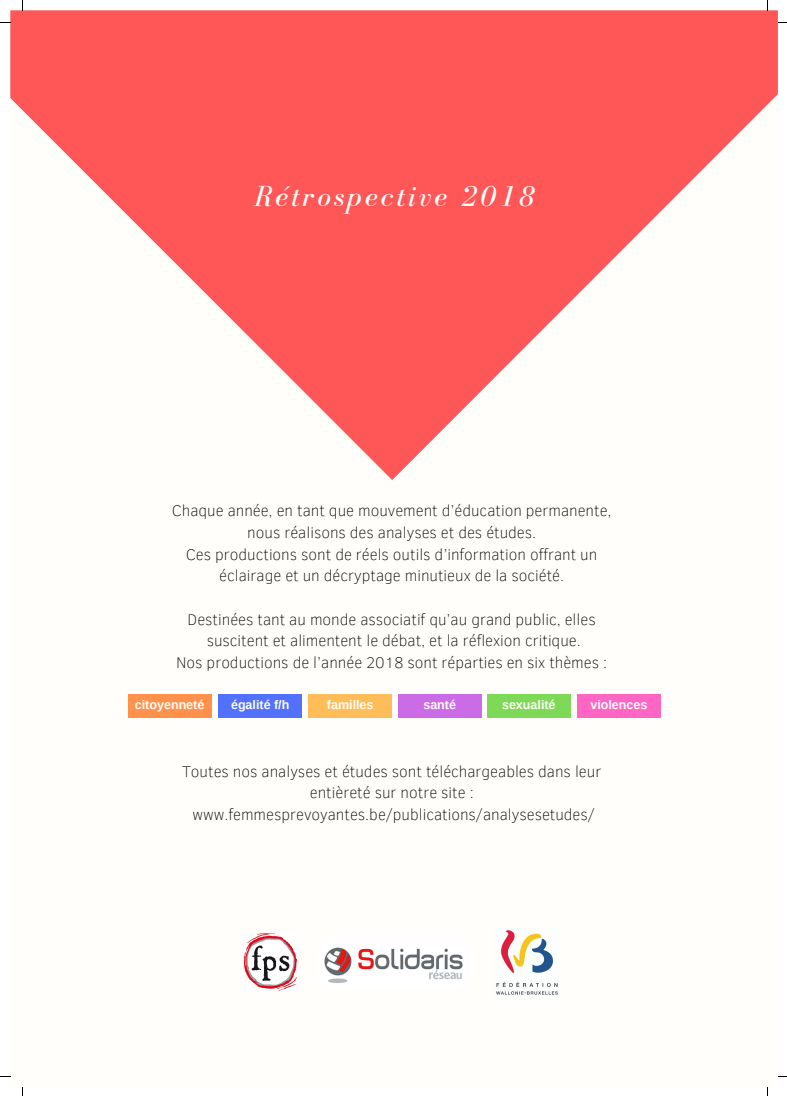
<style>
.page{position:relative;width:787px;height:1096px;background:#fff}
.page>*{position:absolute;margin:0;border:0;box-sizing:border-box;transform-origin:0 0}
.t1{font:italic 30px "Bodoni FLF";letter-spacing:.1em;color:#fffefb}
.t2{font:100 15.75px/21.8px "Clear Sans";color:#000;text-align:center}
.t3{font:700 12.5px "Arimo";color:#fffefb}
</style>
<div class="page">
<div style="left:10px;top:10px;width:768px;height:1076px;background:#fffefb"></div>
<svg style="left:10px;top:10px;width:768px;height:470px;fill:#ff5757"></svg>
<img style="left:244px;top:933px;width:53px;height:57px">
<img style="left:324px;top:947px;width:139px;height:36px">
<img style="left:496px;top:930px;width:62px;height:65px">
<div style="left:128px;top:694px;width:83px;height:23px;background:#ff914d"></div>
<div style="left:218px;top:694px;width:84px;height:23px;background:#5271ff"></div>
<div style="left:308px;top:694px;width:84px;height:23px;background:#ffbd59"></div>
<div style="left:398px;top:694px;width:83px;height:23px;background:#cb6ce6"></div>
<div style="left:487px;top:694px;width:83px;height:23px;background:#7ed957"></div>
<div style="left:577px;top:694px;width:83px;height:23px;background:#ff66c4"></div>
<h1 class="t1" style="left:254px;top:180px;width:282px">Rétrospective 2018</h1>
<p class="t2" style="left:172px;top:499px;width:441px">Chaque année, en tant que mouvement d’éducation permanente, nous réalisons des analyses et des études.<br>Ces productions sont de réels outils d’information offrant un éclairage et un décryptage minutieux de la société.</p>
<p class="t2" style="left:176px;top:607px;width:432px">Destinées tant au monde associatif qu’au grand public, elles suscitent et alimentent le débat, et la réflexion critique.<br>Nos productions de l’année 2018 sont réparties en six thèmes :</p>
<p class="t3" style="left:135px;top:698px;width:71px">citoyenneté</p>
<p class="t3" style="left:231px;top:698px;width:60px">égalité f/h</p>
<p class="t3" style="left:327px;top:698px;width:48px">familles</p>
<p class="t3" style="left:423px;top:698px;width:34px">santé</p>
<p class="t3" style="left:502px;top:698px;width:55px">sexualité</p>
<p class="t3" style="left:590px;top:698px;width:58px">violences</p>
<p class="t2" style="left:182px;top:759px;width:421px">Toutes nos analyses et études sont téléchargeables dans leur entièreté sur notre site : www.femmesprevoyantes.be/publications/analysesetudes/</p>
</div>
